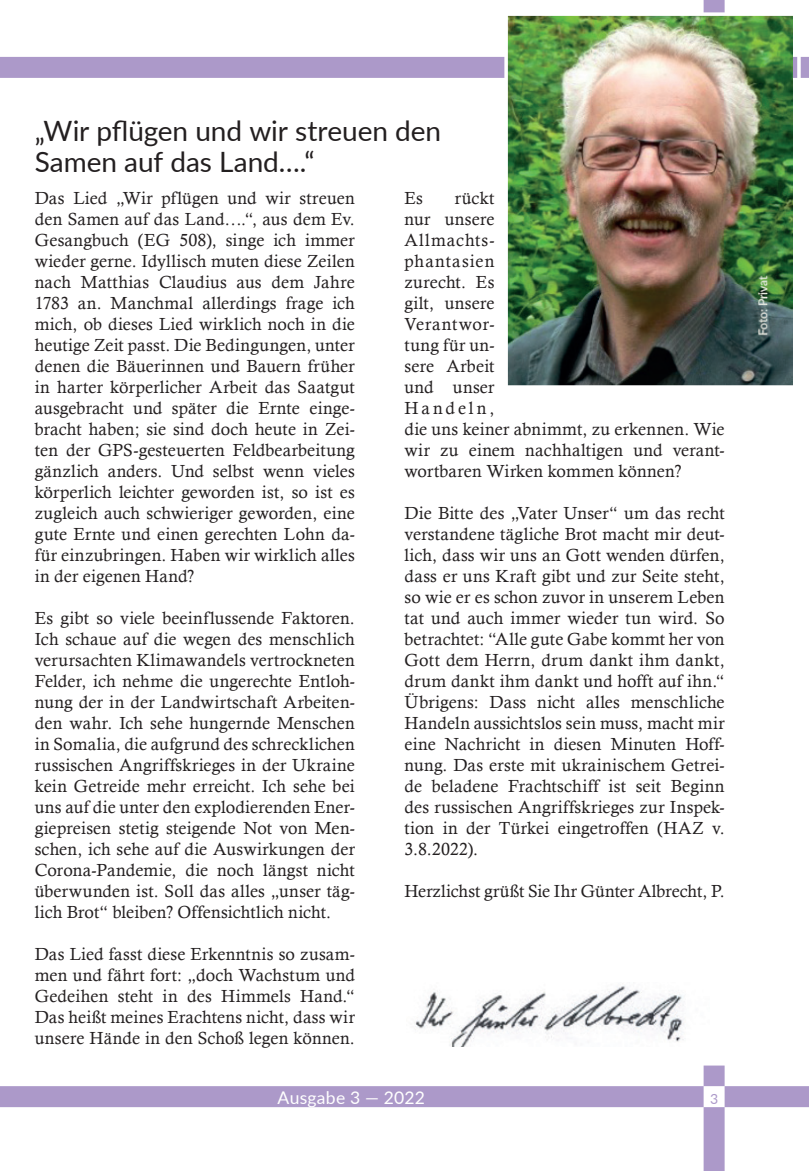
<style>
.page{position:relative;width:809px;height:1171px;background:#fff}
.page>*{position:absolute;margin:0;border:0;box-sizing:border-box;transform-origin:0 0}
.t1{font:28px/31.5px "Lato";letter-spacing:-.005em;color:#231f20}
.t2{font:17.5px/21px "Calisto";letter-spacing:.015em;color:#231f20;text-align:justify}
.t3{font:17.5px "Lato";letter-spacing:.015em;color:#fff}
.t4{font:14px "Lato";color:#ac99c9}
</style>
<div class="page">
<svg style="left:0;top:0;width:809px;height:78px"></svg>
<svg style="left:0;top:1065px;width:809px;height:106px"></svg>
<img style="left:414px;top:986px;width:270px;height:61px">
<img style="left:504px;top:12px;width:296px;height:374px">
<h1 class="t1" style="left:35px;top:114px;width:408px">„Wir pflügen und wir streuen den<br>Samen auf das Land….“</h1>
<p class="t2" style="left:35px;top:187px;width:321px">Das Lied „Wir pflügen und wir streuen den Samen auf das Land….“, aus dem Ev.<br>Gesangbuch (EG 508), singe ich immer wieder gerne. Idyllisch muten diese Zeilen nach Matthias Claudius aus dem Jahre 1783 an. Manchmal allerdings frage ich mich, ob dieses Lied wirklich noch in die heutige Zeit passt. Die Bedingungen, unter denen die Bäuerinnen und Bauern früher in harter körperlicher Arbeit das Saatgut ausgebracht und später die Ernte einge&shy;bracht haben; sie sind doch heute in Zei&shy;ten der GPS-gesteuerten Feldbearbeitung gänzlich anders. Und selbst wenn vieles körperlich leichter geworden ist, so ist es zugleich auch schwieriger geworden, eine gute Ernte und einen gerechten Lohn da&shy;für einzubringen. Haben wir wirklich alles in der eigenen Hand?</p>
<p class="t2" style="left:35px;top:607px;width:321px">Es gibt so viele beeinflussende Faktoren.<br>Ich schaue auf die wegen des menschlich verursachten Klimawandels vertrockneten Felder, ich nehme die ungerechte Entloh&shy;nung der in der Landwirtschaft Arbeiten&shy;den wahr. Ich sehe hungernde Menschen in Somalia, die aufgrund des schrecklichen russischen Angriffskrieges in der Ukraine kein Getreide mehr erreicht. Ich sehe bei uns auf die unter den explodierenden Ener&shy;giepreisen stetig steigende Not von Men&shy;schen, ich sehe auf die Auswirkungen der Corona-Pandemie, die noch längst nicht überwunden ist. Soll das alles „unser täg&shy;lich Brot“ bleiben? Offensichtlich nicht.</p>
<p class="t2" style="left:35px;top:943px;width:321px">Das Lied fasst diese Erkenntnis so zusam&shy;men und fährt fort: „doch Wachstum und Gedeihen steht in des Himmels Hand.“ Das heißt meines Erachtens nicht, dass wir unsere Hände in den Schoß legen können.</p>
<p class="t2" style="left:404px;top:187px;width:321px;text-align:left;text-indent:50px">rückt<br>nur unsere<br>Allmachts-<br>phantasien<br>zurecht. Es<br>gilt, unsere<br>Verantwor-<br>tung für un-<br>sere Arbeit<br>und unser<br>Handeln,<br>die uns keiner abnimmt, zu erkennen. Wie wir zu einem nachhaltigen und verant&shy;wortbaren Wirken kommen können?</p>
<p class="t2" style="left:404px;top:502px;width:321px">Die Bitte des „Vater Unser“ um das recht verstandene tägliche Brot macht mir deut&shy;lich, dass wir uns an Gott wenden dürfen, dass er uns Kraft gibt und zur Seite steht, so wie er es schon zuvor in unserem Leben tat und auch immer wieder tun wird. So betrachtet: “Alle gute Gabe kommt her von Gott dem Herrn, drum dankt ihm dankt, drum dankt ihm dankt und hofft auf ihn.“ Übrigens: Dass nicht alles menschliche Handeln aussichtslos sein muss, macht mir eine Nachricht in diesen Minuten Hoff&shy;nung. Das erste mit ukrainischem Getrei&shy;de beladene Frachtschiff ist seit Beginn des russischen Angriffskrieges zur Inspek&shy;tion in der Türkei eingetroffen (HAZ v.<br>3.8.2022).</p>
<p class="t2" style="left:404px;top:880px;width:322px">Herzlichst grüßt Sie Ihr Günter Albrecht, P.</p>
<p class="t2" style="left:404px;top:187px;width:20px">Es</p>
<p class="t3" style="left:277px;top:1085px;width:149px">Ausgabe 3 — 2022</p>
<p class="t4" style="left:710px;top:1088px;width:10px">3</p>
</div>
